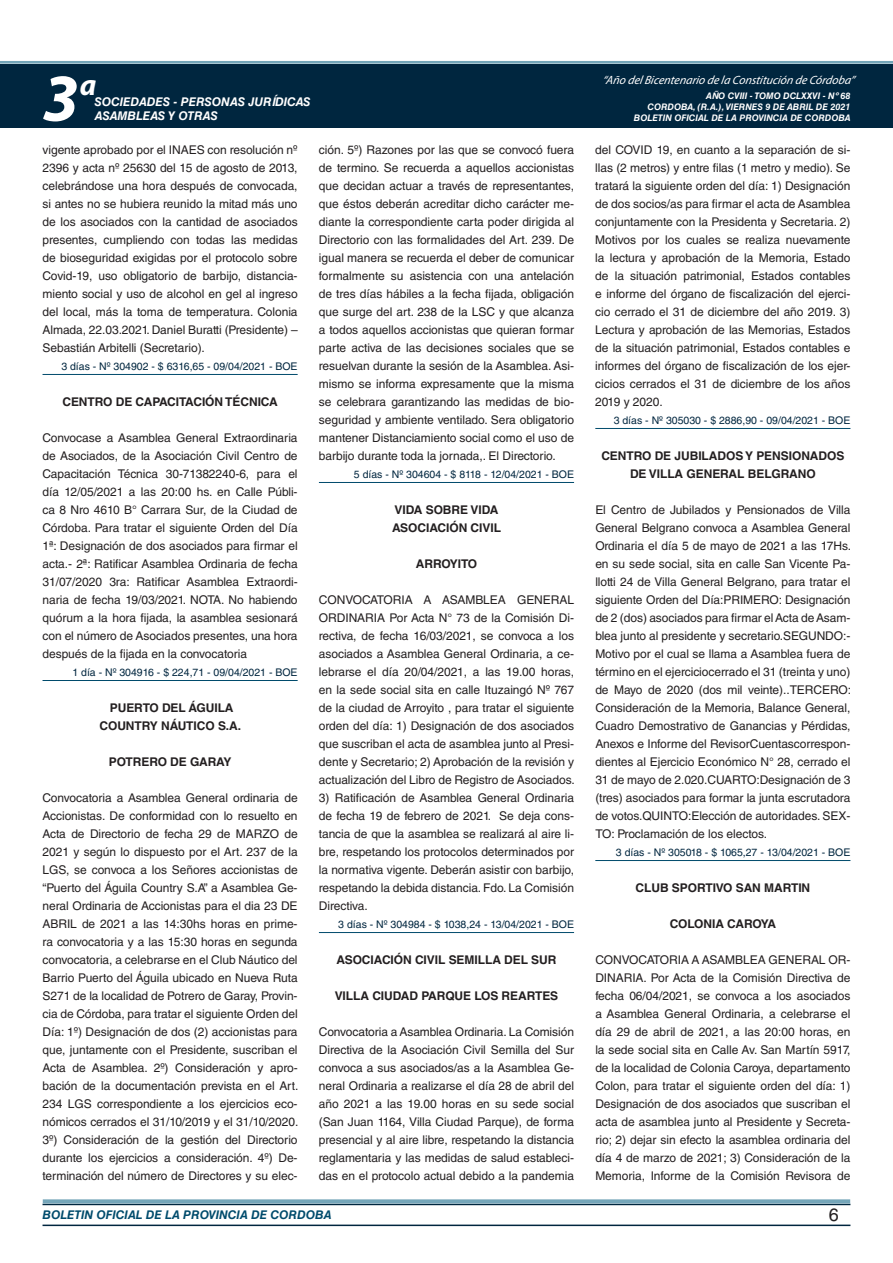
<style>
.page{position:relative;width:893px;height:1263px;background:#fff}
.page>*{position:absolute;margin:0;border:0;box-sizing:border-box;transform-origin:0 0}
.t1{font:italic 700 67.5px "Myriad Pro";color:#fff}
.t2{font:italic 700 30px "Myriad Pro";color:#fff}
.t3{font:18px "Helvetica LT Std";color:#231f20}
.t4{font:12px/18px "Helvetica LT Std";letter-spacing:-.005em;color:#231f20;text-align:justify}
.t5{font:700 12px/18px "Helvetica LT Std";letter-spacing:-.005em;color:#231f20}
.t6{font:italic 12px "Myriad Pro";color:#fff}
.t7{font:italic 700 12px "Helvetica LT Std";color:#fff}
.t8{font:italic 700 12px "Helvetica LT Std";color:#004b6c}
.t9{font:10.5px "Helvetica LT Std";color:#00263f}
.t10{font:italic 700 9px/10.8px "Helvetica LT Std";color:#fff;text-align:right}
</style>
<div class="page">
<div style="left:0;top:61px;width:893px;height:6px;background:#fff;opacity:.75"></div>
<div style="left:0;top:64px;width:893px;height:64px;background:#00263f"></div>
<hr style="left:43px;top:1224px;width:807px;height:2px;background:#00263f">
<div style="left:42px;top:1198px;width:809px;height:8px;background:#fff;opacity:.75"></div>
<hr style="left:43px;top:374px;width:255px;height:1px;background:#004b6c">
<hr style="left:43px;top:680px;width:255px;height:1px;background:#004b6c">
<hr style="left:319px;top:482px;width:255px;height:1px;background:#004b6c">
<hr style="left:319px;top:932px;width:255px;height:1px;background:#004b6c">
<hr style="left:595px;top:428px;width:255px;height:1px;background:#004b6c">
<hr style="left:595px;top:860px;width:255px;height:1px;background:#004b6c">
<h1 class="t1" style="left:43px;top:54px;width:38px">3</h1>
<h2 class="t2" style="left:80px;top:66px;width:18px">a</h2>
<p class="t7" style="left:95px;top:94px;width:217px">SOCIEDADES - PERSONAS JURÍDICAS</p>
<p class="t7" style="left:95px;top:109px;width:125px">ASAMBLEAS Y OTRAS</p>
<p class="t6" style="left:603px;top:72px;width:254px">“Año delBicentenario de la Constitución de Córdoba”</p>
<p class="t10" style="left:634px;top:91px;width:218px">AÑO CVIII - TOMO DCLXXVI - Nº 68<br>CORDOBA, (R.A.), VIERNES 9 DE ABRIL DE 2021<br>BOLETIN OFICIAL DE LA PROVINCIA DE CORDOBA</p>
<p class="t4" style="left:43px;top:141px;width:257px">vigente aprobado por el INAES con resolución nº 2396 y acta nº 25630 del 15 de agosto de 2013, celebrándose una hora después de convocada, si antes no se hubiera reunido la mitad más uno de los asociados con la cantidad de asociados presentes, cumpliendo con todas las medidas de bioseguridad exigidas por el protocolo sobre Covid-19, uso obligatorio de barbijo, distancia&shy;miento social y uso de alcohol en gel al ingreso del local, más la toma de temperatura. Colonia Almada, 22.03.2021. Daniel Buratti (Presidente) – Sebastián Arbitelli (Secretario).</p>
<p class="t9" style="left:61px;top:360px;width:238px">3 días - Nº 304902 - $ 6316,65 - 09/04/2021 - BOE</p>
<p class="t5" style="left:62px;top:392px;width:18px">CENTRO</p>
<p class="t5" style="left:116px;top:392px;width:37px">DE CAPACITACIÓN</p>
<p class="t5" style="left:225px;top:392px;width:24px">TÉCNICA</p>
<p class="t4" style="left:43px;top:429px;width:257px">Convocase a Asamblea General Extraordinaria de Asociados, de la Asociación Civil Centro de Capacitación Técnica 30-71382240-6, para el día 12/05/2021 a las 20:00 hs. en Calle Públi&shy;ca 8 Nro 4610 B° Carrara Sur, de la Ciudad de Córdoba. Para tratar el siguiente Orden del Día 1ª: Designación de dos asociados para firmar el acta.- 2ª: Ratificar Asamblea Ordinaria de fecha 31/07/2020 3ra: Ratificar Asamblea Extraordi&shy;naria de fecha 19/03/2021. NOTA. No habiendo quórum a la hora fijada, la asamblea sesionará con el número de Asociados presentes, una hora después de la fijada en la convocatoria</p>
<p class="t9" style="left:72px;top:666px;width:227px">1 día - Nº 304916 - $ 224,71 - 09/04/2021 - BOE</p>
<p class="t5" style="left:110px;top:698px;width:17px">PUERTO</p>
<p class="t5" style="left:162px;top:698px;width:9px">DEL</p>
<p class="t5" style="left:189px;top:698px;width:17px">ÁGUILA</p>
<p class="t5" style="left:99px;top:716px;width:18px">COUNTRY</p>
<p class="t5" style="left:161px;top:716px;width:17px">NÁUTICO</p>
<p class="t5" style="left:218px;top:716px;width:25px">S.A.</p>
<p class="t5" style="left:109px;top:752px;width:124px">POTRERO DE GARAY</p>
<p class="t4" style="left:43px;top:789px;width:257px">Convocatoria a Asamblea General ordinaria de Accionistas. De conformidad con lo resuelto en Acta de Directorio de fecha 29 de MARZO de 2021 y según lo dispuesto por el Art. 237 de la LGS, se convoca a los Señores accionistas de “Puerto del Águila Country S.A” a Asamblea Ge&shy;neral Ordinaria de Accionistas para el dia 23 DE ABRIL de 2021 a las 14:30hs horas en prime&shy;ra convocatoria y a las 15:30 horas en segunda convocatoria, a celebrarse en el Club Náutico del Barrio Puerto del Águila ubicado en Nueva Ruta S271 de la localidad de Potrero de Garay, Provin&shy;cia de Córdoba, para tratar el siguiente Orden del Día: 1º) Designación de dos (2) accionistas para que, juntamente con el Presidente, suscriban el Acta de Asamblea. 2º) Consideración y apro&shy;bación de la documentación prevista en el Art.<br>234 LGS correspondiente a los ejercicios eco&shy;nómicos cerrados el 31/10/2019 y el 31/10/2020.<br>3º) Consideración de la gestión del Directorio durante los ejercicios a consideración. 4º) De&shy;terminación del número de Directores y su elec-</p>
<p class="t4" style="left:319px;top:141px;width:257px">ción. 5º) Razones por las que se convocó fuera de termino. Se recuerda a aquellos accionistas que decidan actuar a través de representantes, que éstos deberán acreditar dicho carácter me&shy;diante la correspondiente carta poder dirigida al Directorio con las formalidades del Art. 239. De igual manera se recuerda el deber de comunicar formalmente su asistencia con una antelación de tres días hábiles a la fecha fijada, obligación que surge del art. 238 de la LSC y que alcanza a todos aquellos accionistas que quieran formar parte activa de las decisiones sociales que se resuelvan durante la sesión de la Asamblea. Asi&shy;mismo se informa expresamente que la misma se celebrara garantizando las medidas de bio&shy;seguridad y ambiente ventilado. Sera obligatorio mantener Distanciamiento social como el uso de barbijo durante toda la jornada,. El Directorio.</p>
<p class="t9" style="left:354px;top:468px;width:222px">5 días - Nº 304604 - $ 8118 - 12/04/2021 - BOE</p>
<p class="t5" style="left:392px;top:500px;width:110px">VIDA SOBRE VIDA<br>ASOCIACIÓN CIVIL</p>
<p class="t5" style="left:416px;top:554px;width:63px">ARROYITO</p>
<p class="t4" style="left:319px;top:591px;width:257px">CONVOCATORIA A ASAMBLEA GENERAL ORDINARIA Por Acta N° 73 de la Comisión Di&shy;rectiva, de fecha 16/03/2021, se convoca a los asociados a Asamblea General Ordinaria, a ce&shy;lebrarse el día 20/04/2021, a las 19.00 horas, en la sede social sita en calle Ituzaingó Nº 767 de la ciudad de Arroyito , para tratar el siguiente orden del día: 1) Designación de dos asociados que suscriban el acta de asamblea junto al Presi&shy;dente y Secretario; 2) Aprobación de la revisión y actualización del Libro de Registro de Asociados.</p>
<p class="t4" style="left:319px;top:789px;width:257px">3) Ratificación de Asamblea General Ordinaria de fecha 19 de febrero de 2021. Se deja cons&shy;tancia de que la asamblea se realizará al aire li&shy;bre, respetando los protocolos determinados por la normativa vigente. Deberán asistir con barbijo, respetando la debida distancia. Fdo. La Comisión Directiva.</p>
<p class="t9" style="left:338px;top:918px;width:237px">3 días - Nº 304984 - $ 1038,24 - 13/04/2021 - BOE</p>
<p class="t5" style="left:336px;top:950px;width:17px">ASOCIACIÓN</p>
<p class="t5" style="left:415px;top:950px;width:15px">CIVIL</p>
<p class="t5" style="left:449px;top:950px;width:17px">SEMILLA</p>
<p class="t5" style="left:504px;top:950px;width:9px">DEL</p>
<p class="t5" style="left:531px;top:950px;width:17px">SUR</p>
<p class="t5" style="left:335px;top:986px;width:225px">VILLA CIUDAD PARQUE LOS REARTES</p>
<p class="t4" style="left:319px;top:1023px;width:257px">Convocatoria a Asamblea Ordinaria. La Comisión Directiva de la Asociación Civil Semilla del Sur convoca a sus asociados/as a la Asamblea Ge&shy;neral Ordinaria a realizarse el día 28 de abril del año 2021 a las 19.00 horas en su sede social (San Juan 1164, Villa Ciudad Parque), de forma presencial y al aire libre, respetando la distancia reglamentaria y las medidas de salud estableci&shy;das en el protocolo actual debido a la pandemia</p>
<p class="t4" style="left:595px;top:141px;width:257px">del COVID 19, en cuanto a la separación de si&shy;llas (2 metros) y entre filas (1 metro y medio). Se tratará la siguiente orden del día: 1) Designación de dos socios/as para firmar el acta de Asamblea conjuntamente con la Presidenta y Secretaria. 2)<br>Motivos por los cuales se realiza nuevamente la lectura y aprobación de la Memoria, Estado de la situación patrimonial, Estados contables e informe del órgano de fiscalización del ejerci&shy;cio cerrado el 31 de diciembre del año 2019. 3)<br>Lectura y aprobación de las Memorias, Estados de la situación patrimonial, Estados contables e informes del órgano de fiscalización de los ejer&shy;cicios cerrados el 31 de diciembre de los años 2019 y 2020.</p>
<p class="t9" style="left:614px;top:414px;width:238px">3 días - Nº 305030 - $ 2886,90 - 09/04/2021 - BOE</p>
<p class="t5" style="left:601px;top:446px;width:18px">CENTRO</p>
<p class="t5" style="left:655px;top:446px;width:36px">DE JUBILADOS</p>
<p class="t5" style="left:745px;top:446px;width:29px">Y PENSIONADOS</p>
<p class="t5" style="left:630px;top:464px;width:35px">DE VILLA</p>
<p class="t5" style="left:686px;top:464px;width:19px">GENERAL</p>
<p class="t5" style="left:748px;top:464px;width:18px">BELGRANO</p>
<p class="t4" style="left:595px;top:501px;width:257px">El Centro de Jubilados y Pensionados de Villa General Belgrano convoca a Asamblea General Ordinaria el día 5 de mayo de 2021 a las 17Hs. en su sede social, sita en calle San Vicente Pa&shy;llotti 24 de Villa General Belgrano, para tratar el siguiente Orden del Día:PRIMERO: Designación de 2 (dos) asociados para firmar el Acta de Asam&shy;blea junto al presidente y secretario.SEGUNDO:- Motivo por el cual se llama a Asamblea fuera de término en el ejerciciocerrado el 31 (treinta y uno) de Mayo de 2020 (dos mil veinte)..TERCERO:<br>Consideración de la Memoria, Balance General, Cuadro Demostrativo de Ganancias y Pérdidas, Anexos e Informe del RevisorCuentascorrespon&shy;dientes al Ejercicio Económico N° 28, cerrado el 31 de mayo de 2.020.CUARTO:Designación de 3 (tres) asociados para formar la junta escrutadora de votos.QUINTO:Elección de autoridades. SEX-TO: Proclamación de los electos.</p>
<p class="t9" style="left:616px;top:846px;width:236px">3 días - Nº 305018 - $ 1065,27 - 13/04/2021 - BOE</p>
<p class="t5" style="left:635px;top:878px;width:176px">CLUB SPORTIVO SAN MARTIN</p>
<p class="t5" style="left:670px;top:914px;width:108px">COLONIA CAROYA</p>
<p class="t4" style="left:595px;top:951px;width:257px">CONVOCATORIA A ASAMBLEA GENERAL OR-DINARIA. Por Acta de la Comisión Directiva de fecha 06/04/2021, se convoca a los asociados a Asamblea General Ordinaria, a celebrarse el día 29 de abril de 2021, a las 20:00 horas, en la sede social sita en Calle Av. San Martín 5917, de la localidad de Colonia Caroya, departamento Colon, para tratar el siguiente orden del día: 1)<br>Designación de dos asociados que suscriban el acta de asamblea junto al Presidente y Secreta&shy;rio; 2) dejar sin efecto la asamblea ordinaria del día 4 de marzo de 2021; 3) Consideración de la Memoria, Informe de la Comisión Revisora de</p>
<p class="t8" style="left:43px;top:1208px;width:290px">BOLETIN OFICIAL DE LA PROVINCIA DE CORDOBA</p>
<h3 class="t3" style="left:829px;top:1204px;width:12px">6</h3>
</div>
